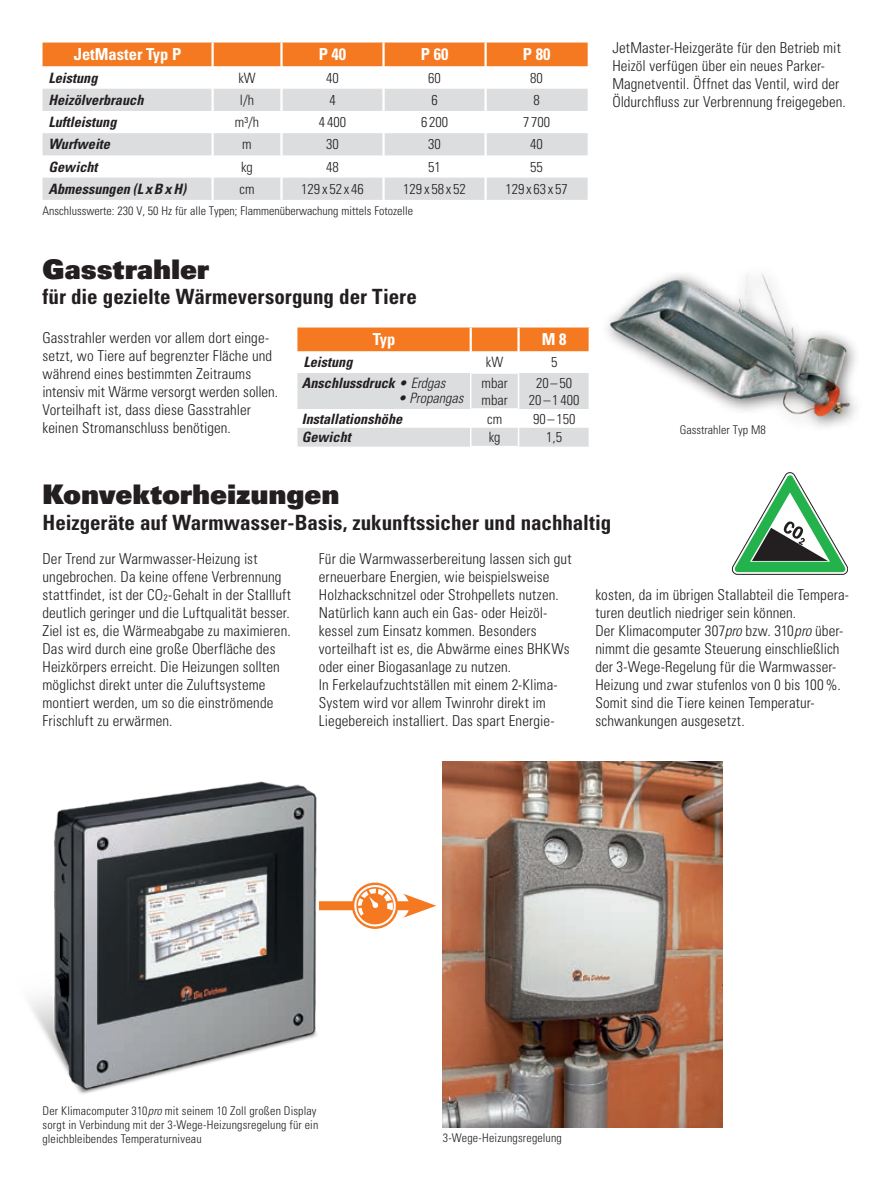
<style>
.page{position:relative;width:893px;height:1191px;background:#fff}
.page>*{position:absolute;margin:0;border:0;box-sizing:border-box;transform-origin:0 0}
.t1{font:27px "Univers LT Std X Black";letter-spacing:.005em;color:#231f20}
.t2{font:700 condensed 21px "Univers LT Std";color:#231f20}
.t3{font:700 condensed 16.5px "Univers LT Std";color:#fff}
.t4{font:300 condensed 15px/18px "Univers LT Std";letter-spacing:.005em;color:#231f20}
.t5{font:italic 700 condensed 14.25px "Univers LT Std";color:#231f20}
.t6{font:300 condensed 14.25px/17.1px "Univers LT Std";color:#231f20}
.t7{font:300 condensed 14.25px "Univers LT Std";letter-spacing:.06em;color:#231f20}
.t8{font:italic 300 condensed 14.25px "Univers LT Std";color:#231f20}
.t9{font:300 condensed 14.25px "Univers LT Std";letter-spacing:.065em;color:#231f20}
.t10{font:300 condensed 12px/14.4px "Univers LT Std";letter-spacing:.005em;color:#231f20}
.s1{font-weight:300}
.s2{font-style:italic}
</style>
<div class="page">
<img style="left:443px;top:761px;width:280px;height:366px">
<div style="left:319px;top:901px;width:98px;height:9px;background:#f47921"></div>
<svg style="left:352px;top:882px;width:84px;height:47px"></svg>
<img style="left:607px;top:273px;width:249px;height:152px">
<img style="left:30px;top:781px;width:297px;height:313px">
<svg style="left:732px;top:472px;width:116px;height:102px"></svg>
<svg style="left:297px;top:327px;width:293px;height:119px"></svg>
<div style="left:43px;top:43px;width:545px;height:23px;background:#f47921"></div>
<svg style="left:43px;top:66px;width:545px;height:1px"></svg>
<svg style="left:43px;top:89px;width:545px;height:111px;fill:#dcdddf"></svg>
<hr style="left:211px;top:43px;width:3px;height:23px;background:#fff">
<hr style="left:280px;top:43px;width:3px;height:23px;background:#fff">
<hr style="left:382px;top:43px;width:3px;height:23px;background:#fff">
<hr style="left:484px;top:43px;width:3px;height:23px;background:#fff">
<hr style="left:211px;top:66px;width:3px;height:23px;background:#fff">
<hr style="left:280px;top:66px;width:3px;height:23px;background:#fff">
<hr style="left:382px;top:66px;width:3px;height:23px;background:#fff">
<hr style="left:484px;top:66px;width:3px;height:23px;background:#fff">
<hr style="left:211px;top:89px;width:3px;height:22px;background:#fff">
<hr style="left:280px;top:89px;width:3px;height:22px;background:#fff">
<hr style="left:382px;top:89px;width:3px;height:22px;background:#fff">
<hr style="left:484px;top:89px;width:3px;height:22px;background:#fff">
<hr style="left:382px;top:111px;width:3px;height:22px;background:#fff">
<hr style="left:484px;top:111px;width:3px;height:22px;background:#fff">
<hr style="left:211px;top:133px;width:3px;height:22px;background:#fff">
<hr style="left:280px;top:133px;width:3px;height:22px;background:#fff">
<hr style="left:382px;top:133px;width:3px;height:22px;background:#fff">
<hr style="left:484px;top:133px;width:3px;height:22px;background:#fff">
<hr style="left:211px;top:155px;width:3px;height:23px;background:#fff">
<hr style="left:280px;top:155px;width:3px;height:23px;background:#fff">
<hr style="left:382px;top:155px;width:3px;height:23px;background:#fff">
<hr style="left:484px;top:155px;width:3px;height:23px;background:#fff">
<hr style="left:211px;top:178px;width:3px;height:22px;background:#fff">
<hr style="left:280px;top:178px;width:3px;height:22px;background:#fff">
<hr style="left:382px;top:178px;width:3px;height:22px;background:#fff">
<hr style="left:484px;top:178px;width:3px;height:22px;background:#fff">
<p class="t3" style="left:74px;top:44px;width:109px">JetMaster Typ P</p>
<p class="t3" style="left:319px;top:44px;width:29px">P 40</p>
<p class="t3" style="left:421px;top:44px;width:29px">P 60</p>
<p class="t3" style="left:523px;top:44px;width:29px">P 80</p>
<p class="t5" style="left:48px;top:69px;width:51px">Leistung</p>
<p class="t6" style="left:238px;top:69px;width:19px">kW</p>
<p class="t6" style="left:326px;top:69px;width:14px">40</p>
<p class="t6" style="left:428px;top:69px;width:14px">60</p>
<p class="t6" style="left:530px;top:69px;width:14px">80</p>
<p class="t5" style="left:48px;top:91px;width:96px">Heizölverbrauch</p>
<p class="t6" style="left:240px;top:91px;width:16px">l/h</p>
<p class="t6" style="left:329px;top:91px;width:8px">4</p>
<p class="t6" style="left:431px;top:91px;width:8px">6</p>
<p class="t6" style="left:533px;top:91px;width:8px">8</p>
<p class="t5" style="left:48px;top:113px;width:70px">Luftleistung</p>
<p class="t6" style="left:235px;top:114px;width:26px">m³/h</p>
<p class="t6" style="left:319px;top:114px;width:29px">4 400</p>
<p class="t6" style="left:421px;top:114px;width:29px">6 200</p>
<p class="t6" style="left:523px;top:114px;width:29px">7 700</p>
<p class="t5" style="left:48px;top:136px;width:63px">Wurfweite</p>
<p class="t6" style="left:242px;top:136px;width:11px">m</p>
<p class="t6" style="left:326px;top:136px;width:14px">30</p>
<p class="t6" style="left:428px;top:136px;width:14px">30</p>
<p class="t6" style="left:530px;top:136px;width:14px">40</p>
<p class="t5" style="left:48px;top:158px;width:51px">Gewicht</p>
<p class="t6" style="left:241px;top:158px;width:13px">kg</p>
<p class="t6" style="left:326px;top:158px;width:14px">48</p>
<p class="t6" style="left:428px;top:158px;width:14px">51</p>
<p class="t6" style="left:530px;top:158px;width:14px">55</p>
<p class="t5" style="left:48px;top:180px;width:139px">Abmessungen (L xBxH)</p>
<p class="t6" style="left:239px;top:180px;width:17px">cm</p>
<p class="t7" style="left:301px;top:180px;width:64px">129x52x46</p>
<p class="t9" style="left:403px;top:180px;width:64px">129x58x52</p>
<p class="t7" style="left:505px;top:180px;width:64px">129x63x57</p>
<p class="t10" style="left:43px;top:203px;width:372px">Anschlusswerte: 230 V, 50 Hz für alle Typen; Flammenüberwachung mittels Fotozelle</p>
<h1 class="t1" style="left:43px;top:251px;width:168px">Gasstrahler</h1>
<h2 class="t2" style="left:43px;top:284px;width:376px">für die gezielte Wärmeversorgung der Tiere</h2>
<p class="t4" style="left:43px;top:328px;width:237px">Gasstrahler werden vor allem dort einge&shy;setzt, wo Tiere auf begrenzter Fläche und während eines bestimmten Zeitraums intensiv mit Wärme versorgt werden sollen.<br>Vorteilhaft ist, dass diese Gasstrahler keinen Stromanschluss benötigen.</p>
<p class="t3" style="left:373px;top:329px;width:24px">Typ</p>
<p class="t3" style="left:542px;top:329px;width:26px">M 8</p>
<p class="t5" style="left:303px;top:353px;width:51px">Leistung</p>
<p class="t6" style="left:486px;top:353px;width:19px">kW</p>
<p class="t6" style="left:551px;top:353px;width:8px">5</p>
<p class="t5" style="left:302px;top:374px;width:145px">Anschlussdruck <span class="s1">• Erdgas</span></p>
<p class="t8" style="left:398px;top:389px;width:67px">• Propangas</p>
<p class="t6" style="left:482px;top:374px;width:28px">mbar mbar</p>
<p class="t6" style="left:529px;top:374px;width:52px;text-align:center">20–50<br>20–1400</p>
<p class="t5" style="left:302px;top:410px;width:102px">Installationshöhe</p>
<p class="t6" style="left:487px;top:410px;width:17px">cm</p>
<p class="t6" style="left:533px;top:410px;width:44px">90 –150</p>
<p class="t5" style="left:302px;top:428px;width:51px">Gewicht</p>
<p class="t6" style="left:489px;top:429px;width:13px">kg</p>
<p class="t6" style="left:546px;top:429px;width:17px">1,5</p>
<p class="t4" style="left:612px;top:39px;width:235px">JetMaster-Heizgeräte für den Betrieb mit Heizöl verfügen über ein neues Parker-Magnetventil. Öffnet das Ventil, wird der Öldurchfluss zur Verbrennung freigegeben.</p>
<p class="t10" style="left:680px;top:422px;width:87px">Gasstrahler Typ M8</p>
<h1 class="t1" style="left:43px;top:477px;width:298px">Konvektorheizungen</h1>
<h2 class="t2" style="left:43px;top:509px;width:570px">Heizgeräte auf Warmwasser-Basis, zukunftssicher und nachhaltig</h2>
<p class="t4" style="left:43px;top:549px;width:250px">Der Trend zur Warmwasser-Heizung ist ungebrochen. Da keine offene Verbrennung stattfindet, ist der CO²-Gehalt in der Stallluft deutlich geringer und die Luftqualität besser.<br>Ziel ist es, die Wärmeabgabe zu maximieren.<br>Das wird durch eine große Oberfläche des Heizkörpers erreicht. Die Heizungen sollten möglichst direkt unter die Zuluftsysteme montiert werden, um so die einströmende Frischluft zu erwärmen.</p>
<p class="t4" style="left:319px;top:549px;width:254px">Für die Warmwasserbereitung lassen sich gut erneuerbare Energien, wie beispielsweise Holzhackschnitzel oder Strohpellets nutzen.<br>Natürlich kann auch ein Gas- oder Heizöl&shy;kessel zum Einsatz kommen. Besonders vorteilhaft ist es, die Abwärme eines BHKWs oder einer Biogasanlage zu nutzen.<br>In Ferkelaufzuchtställen mit einem 2-Klima-System wird vor allem Twinrohr direkt im Liegebereich installiert. Das spart Energie--</p>
<p class="t4" style="left:595px;top:585px;width:255px">kosten, da im übrigen Stallabteil die Tempera&shy;turen deutlich niedriger sein können.<br>Der Klimacomputer 307<span class="s2">pro</span> bzw. 310<span class="s2">pro</span> über&shy;nimmt die gesamte Steuerung einschließlich der 3-Wege-Regelung für die Warmwasser-Heizung und zwar stufenlos von 0 bis 100%.<br>Somit sind die Tiere keinen Temperatur&shy;schwankungen ausgesetzt.</p>
<p class="t10" style="left:43px;top:1103px;width:277px">Der Klimacomputer 310<span class="s2">pro</span> mit seinem 10 Zoll großen Display sorgt in Verbindung mit der 3-Wege-Heizungsregelung für ein gleichbleibendes Temperaturniveau</p>
<p class="t10" style="left:443px;top:1130px;width:121px">3-Wege-Heizungsregelung</p>
</div>
